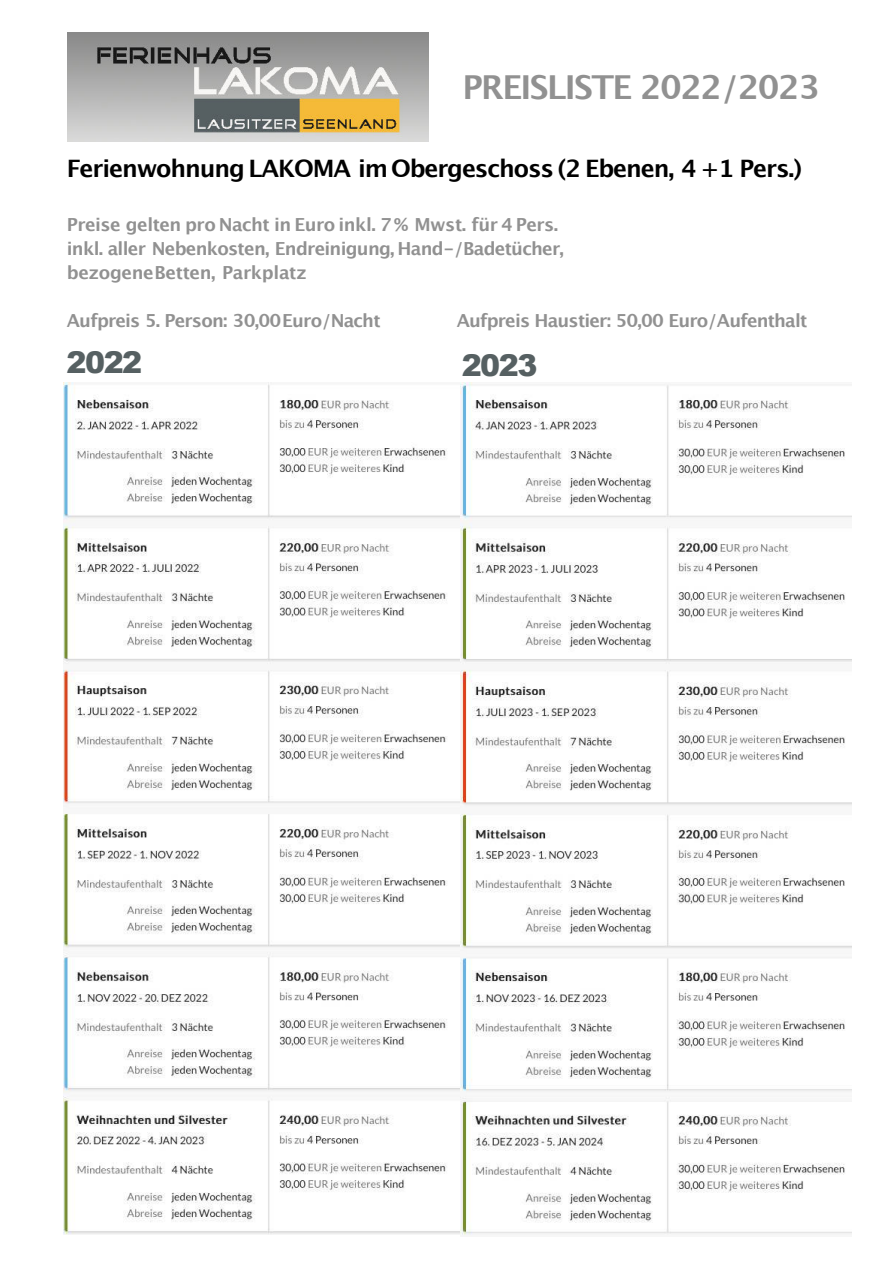
<style>
.page{position:relative;width:893px;height:1263px;background:#fff}
.page>*{position:absolute;margin:0;border:0;box-sizing:border-box;transform-origin:0 0}
.t1{font:700 33px "Lucida Grande";letter-spacing:-.05em;color:#919191}
.t2{font:900 30px "Arial";letter-spacing:-.05em;color:#566062}
.t3{font:700 24px "Lucida Grande";letter-spacing:-.045em;color:#000}
.t4{font:700 18px/24px "Lucida Grande";letter-spacing:-.04em;color:#919191}
</style>
<div class="page">
<img style="left:63px;top:382px;width:410px;height:853px">
<img style="left:461px;top:383px;width:390px;height:853px">
<img style="left:67px;top:33px;width:361px;height:108px">
<h1 class="t1" style="left:462px;top:61px;width:359px">PREISLISTE 2022/2023</h1>
<h3 class="t3" style="left:67px;top:149px;width:736px">Ferienwohnung LAKOMA im Obergeschoss (2 Ebenen, 4 +1 Pers.)</h3>
<p class="t4" style="left:67px;top:213px;width:498px">Preise gelten pro Nacht in Euro inkl. 7 % Mwst. für 4 Pers. inkl. aller Nebenkosten, Endreinigung, Hand-/Badetücher, bezogeneBetten, Parkplatz</p>
<p class="t4" style="left:67px;top:309px;width:315px">Aufpreis 5. Person: 30,00Euro/Nacht</p>
<p class="t4" style="left:456px;top:309px;width:352px">Aufpreis Haustier: 50,00 Euro/Aufenthalt</p>
<h2 class="t2" style="left:67px;top:341px;width:77px">2022</h2>
<h2 class="t2" style="left:461px;top:343px;width:77px">2023</h2>
</div>
